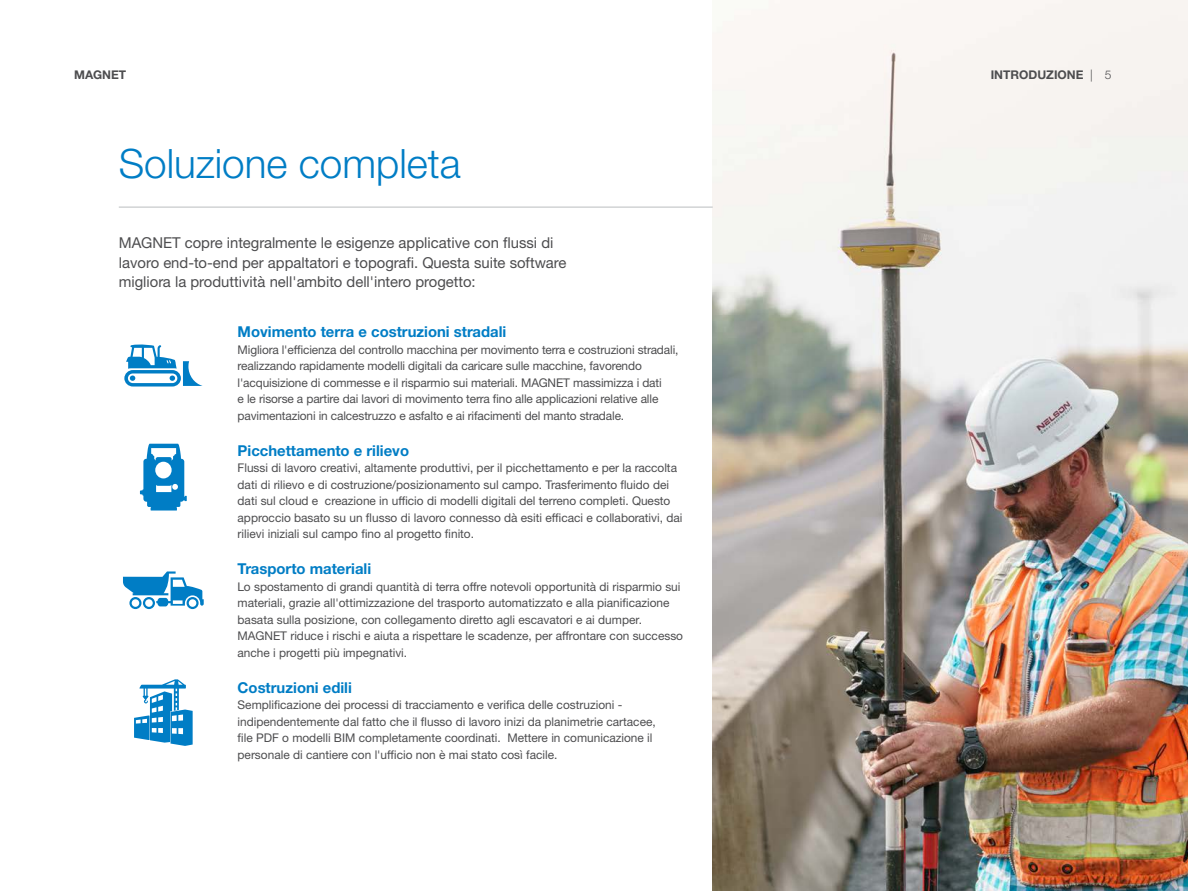
<style>
.page{position:relative;width:1188px;height:891px;background:#fff}
.page>*{position:absolute;margin:0;border:0;box-sizing:border-box;transform-origin:0 0}
.t1{font:300 40.5px "Helvetica Neue LTW1 G";color:#007dc5}
.t2{font:15px/19.5px "Helvetica Neue LTW1 G";color:#4d4d4f}
.t3{font:700 15px "Helvetica Neue LTW1 G";color:#007dc5}
.t4{font:12px/16.5px "Helvetica Neue LTW1 G";color:#4d4d4f}
.t5{font:700 12px "Helvetica Neue LTW1 G";color:#4d4d4f}
.s1{font-weight:300}
</style>
<div class="page">
<img style="left:713px;top:0;width:475px;height:891px">
<hr style="left:119px;top:206px;width:594px;height:2px;background:#d1d3d4">
<svg style="left:124px;top:344px;width:78px;height:43px"></svg>
<svg style="left:140px;top:444px;width:47px;height:67px"></svg>
<svg style="left:123px;top:571px;width:81px;height:38px"></svg>
<svg style="left:134px;top:679px;width:59px;height:67px"></svg>
<p class="t5" style="left:74px;top:67px;width:53px">MAGNET</p>
<p class="t5" style="left:991px;top:67px;width:122px">Introduzione <span class="s1">| 5</span></p>
<h1 class="t1" style="left:119px;top:139px;width:344px">Soluzione completa</h1>
<p class="t2" style="left:119px;top:233px;width:449px">MAGNET copre integralmente le esigenze applicative con flussi di lavoro end-to-end per appaltatori e topografi. Questa suite software migliora la produttività nell'ambito dell'intero progetto:</p>
<p class="t3" style="left:238px;top:323px;width:270px">Movimento terra e costruzioni stradali</p>
<p class="t4" style="left:238px;top:341px;width:442px">Migliora l'efficienza del controllo macchina per movimento terra e costruzioni stradali, realizzando rapidamente modelli digitali da caricare sulle macchine, favorendo l'acquisizione di commesse e il risparmio sui materiali. MAGNET massimizza i dati<br>e le risorse a partire dai lavori di movimento terra fino alle applicazioni relative alle pavimentazioni in calcestruzzo e asfalto e ai rifacimenti del manto stradale.</p>
<p class="t3" style="left:238px;top:441px;width:173px">Picchettamento e rilievo</p>
<p class="t4" style="left:238px;top:460px;width:446px">Flussi di lavoro creativi, altamente produttivi, per il picchettamento e per la raccolta dati di rilievo e di costruzione/posizionamento sul campo. Trasferimento fluido dei dati sul cloud e creazione in ufficio di modelli digitali del terreno completi. Questo approccio basato su un flusso di lavoro connesso dà esiti efficaci e collaborativi, dai rilievi iniziali sul campo fino al progetto finito.</p>
<p class="t3" style="left:238px;top:560px;width:135px">Trasporto materiali</p>
<p class="t4" style="left:238px;top:578px;width:447px">Lo spostamento di grandi quantità di terra offre notevoli opportunità di risparmio sui materiali, grazie all'ottimizzazione del trasporto automatizzato e alla pianificazione basata sulla posizione, con collegamento diretto agli escavatori e ai dumper.<br>MAGNET riduce i rischi e aiuta a rispettare le scadenze, per affrontare con successo anche i progetti più impegnativi.</p>
<p class="t3" style="left:238px;top:678px;width:116px">Costruzioni edili</p>
<p class="t4" style="left:238px;top:697px;width:420px">Semplificazione dei processi di tracciamento e verifica delle costruzioni - indipendentemente dal fatto che il flusso di lavoro inizi da planimetrie cartacee, file PDF o modelli BIM completamente coordinati. Mettere in comunicazione il personale di cantiere con l'ufficio non è mai stato così facile.</p>
</div>
